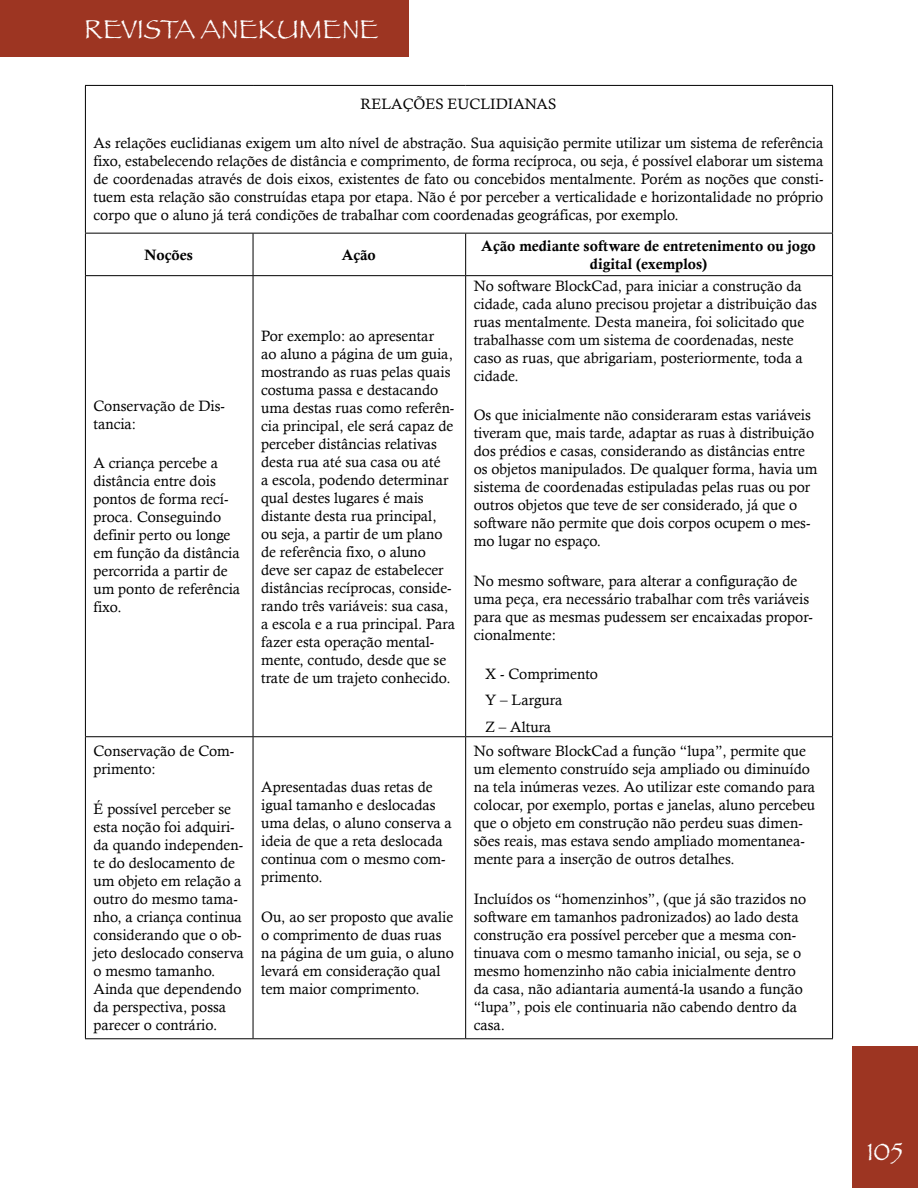
<style>
.page{position:relative;width:918px;height:1188px;background:#fff}
.page>*{position:absolute;margin:0;border:0;box-sizing:border-box;transform-origin:0 0}
.t1{font:27px "Papyrus";color:#fff}
.t2{font:25.5px "Papyrus";color:#fff}
.t3{font:15px/18px "Calisto";color:#000}
.t4{font:15px/18px "Calis MT Bol";color:#000;text-align:center}
</style>
<div class="page">
<div style="left:0;top:0;width:409px;height:56px;background:#9d3522"></div>
<div style="left:852px;top:1047px;width:66px;height:141px;background:#9d3522"></div>
<hr style="left:85px;top:85px;width:168px;height:1px;background:#000">
<hr style="left:85px;top:86px;width:1px;height:147px;background:#000">
<hr style="left:253px;top:85px;width:213px;height:1px;background:#000">
<hr style="left:466px;top:85px;width:367px;height:1px;background:#000">
<hr style="left:832px;top:86px;width:1px;height:147px;background:#000">
<hr style="left:85px;top:233px;width:168px;height:1px;background:#000">
<hr style="left:85px;top:234px;width:1px;height:41px;background:#000">
<hr style="left:253px;top:233px;width:213px;height:1px;background:#000">
<hr style="left:253px;top:234px;width:1px;height:41px;background:#000">
<hr style="left:466px;top:233px;width:367px;height:1px;background:#000">
<hr style="left:465px;top:234px;width:1px;height:41px;background:#000">
<hr style="left:832px;top:234px;width:1px;height:41px;background:#000">
<hr style="left:85px;top:275px;width:168px;height:1px;background:#000">
<hr style="left:85px;top:276px;width:1px;height:460px;background:#000">
<hr style="left:253px;top:275px;width:213px;height:1px;background:#000">
<hr style="left:253px;top:276px;width:1px;height:460px;background:#000">
<hr style="left:466px;top:275px;width:367px;height:1px;background:#000">
<hr style="left:465px;top:276px;width:1px;height:460px;background:#000">
<hr style="left:832px;top:276px;width:1px;height:460px;background:#000">
<hr style="left:85px;top:736px;width:168px;height:1px;background:#000">
<hr style="left:85px;top:737px;width:1px;height:301px;background:#000">
<hr style="left:253px;top:736px;width:213px;height:1px;background:#000">
<hr style="left:253px;top:737px;width:1px;height:301px;background:#000">
<hr style="left:466px;top:736px;width:367px;height:1px;background:#000">
<hr style="left:465px;top:737px;width:1px;height:301px;background:#000">
<hr style="left:832px;top:737px;width:1px;height:301px;background:#000">
<hr style="left:85px;top:1038px;width:168px;height:1px;background:#000">
<hr style="left:253px;top:1038px;width:213px;height:1px;background:#000">
<hr style="left:466px;top:1038px;width:367px;height:1px;background:#000">
<h1 class="t1" style="left:84px;top:12px;width:296px">REVISTA ANEKUMENE</h1>
<p class="t3" style="left:361px;top:95px;width:197px">RELAÇÕES EUCLIDIANAS</p>
<p class="t3" style="left:94px;top:134px;width:731px;text-align:justify">As relações euclidianas exigem um alto nível de abstração. Sua aquisição permite utilizar um sistema de referência fixo, estabelecendo relações de distância e comprimento, de forma recíproca, ou seja, é possível elaborar um sistema de coordenadas através de dois eixos, existentes de fato ou concebidos mentalmente. Porém as noções que consti&shy;tuem esta relação são construídas etapa por etapa. Não é por perceber a verticalidade e horizontalidade no próprio corpo que o aluno já terá condições de trabalhar com coordenadas geográficas, por exemplo.</p>
<p class="t4" style="left:144px;top:248px;width:50px">Noções</p>
<p class="t4" style="left:342px;top:248px;width:36px">Ação</p>
<p class="t4" style="left:481px;top:239px;width:336px">Ação mediante software de entretenimento ou jogo digital (exemplos)</p>
<p class="t3" style="left:94px;top:397px;width:133px">Conservação de Dis&shy;tancia:</p>
<p class="t3" style="left:94px;top:454px;width:148px">A criança percebe a distância entre dois pontos de forma recí&shy;proca. Conseguindo definir perto ou longe em função da distância percorrida a partir de um ponto de referência fixo.</p>
<p class="t3" style="left:261px;top:326px;width:196px">Por exemplo: ao apresentar<br>ao aluno a página de um guia, mostrando as ruas pelas quais costuma passa e destacando uma destas ruas como referên&shy;cia principal, ele será capaz de perceber distâncias relativas desta rua até sua casa ou até<br>a escola, podendo determinar qual destes lugares é mais distante desta rua principal, ou seja, a partir de um plano de referência fixo, o aluno deve ser capaz de estabelecer distâncias recíprocas, conside&shy;rando três variáveis: sua casa, a escola e a rua principal. Para fazer esta operação mental&shy;mente, contudo, desde que se trate de um trajeto conhecido.</p>
<p class="t3" style="left:94px;top:742px;width:142px">Conservação de Com&shy;primento:</p>
<p class="t3" style="left:94px;top:799px;width:152px">É possível perceber se esta noção foi adquiri&shy;da quando independen&shy;te do deslocamento de um objeto em relação a outro do mesmo tama&shy;nho, a criança continua considerando que o ob&shy;jeto deslocado conserva o mesmo tamanho.<br>Ainda que dependendo da perspectiva, possa parecer o contrário.</p>
<p class="t3" style="left:261px;top:778px;width:192px">Apresentadas duas retas de igual tamanho e deslocadas uma delas, o aluno conserva a ideia de que a reta deslocada continua com o mesmo com&shy;primento.</p>
<p class="t3" style="left:261px;top:907px;width:194px">Ou, ao ser proposto que avalie o comprimento de duas ruas na página de um guia, o aluno levará em consideração qual tem maior comprimento.</p>
<p class="t3" style="left:474px;top:277px;width:345px">No software BlockCad, para iniciar a construção da cidade, cada aluno precisou projetar a distribuição das ruas mentalmente. Desta maneira, foi solicitado que trabalhasse com um sistema de coordenadas, neste caso as ruas, que abrigariam, posteriormente, toda a cidade.</p>
<p class="t3" style="left:474px;top:406px;width:345px">Os que inicialmente não consideraram estas variáveis tiveram que, mais tarde, adaptar as ruas à distribuição dos prédios e casas, considerando as distâncias entre os objetos manipulados. De qualquer forma, havia um sistema de coordenadas estipuladas pelas ruas ou por outros objetos que teve de ser considerado, já que o software não permite que dois corpos ocupem o mes&shy;mo lugar no espaço.</p>
<p class="t3" style="left:474px;top:571px;width:341px">No mesmo software, para alterar a configuração de uma peça, era necessário trabalhar com três variáveis para que as mesmas pudessem ser encaixadas propor&shy;cionalmente:</p>
<p class="t3" style="left:485px;top:660px;width:114px;line-height:26.5px">X - Comprimento<br>Y – Largura<br>Z – Altura</p>
<p class="t3" style="left:474px;top:742px;width:343px">No software BlockCad a função “lupa”, permite que um elemento construído seja ampliado ou diminuído na tela inúmeras vezes. Ao utilizar este comando para colocar, por exemplo, portas e janelas, aluno percebeu que o objeto em construção não perdeu suas dimen&shy;sões reais, mas estava sendo ampliado momentanea&shy;mente para a inserção de outros detalhes.</p>
<p class="t3" style="left:474px;top:889px;width:334px">Incluídos os “homenzinhos”, (que já são trazidos no software em tamanhos padronizados) ao lado desta construção era possível perceber que a mesma con&shy;tinuava com o mesmo tamanho inicial, ou seja, se o mesmo homenzinho não cabia inicialmente dentro da casa, não adiantaria aumentá-la usando a função “lupa”, pois ele continuaria não cabendo dentro da casa.</p>
<h2 class="t2" style="left:867px;top:1136px;width:37px">105</h2>
</div>
